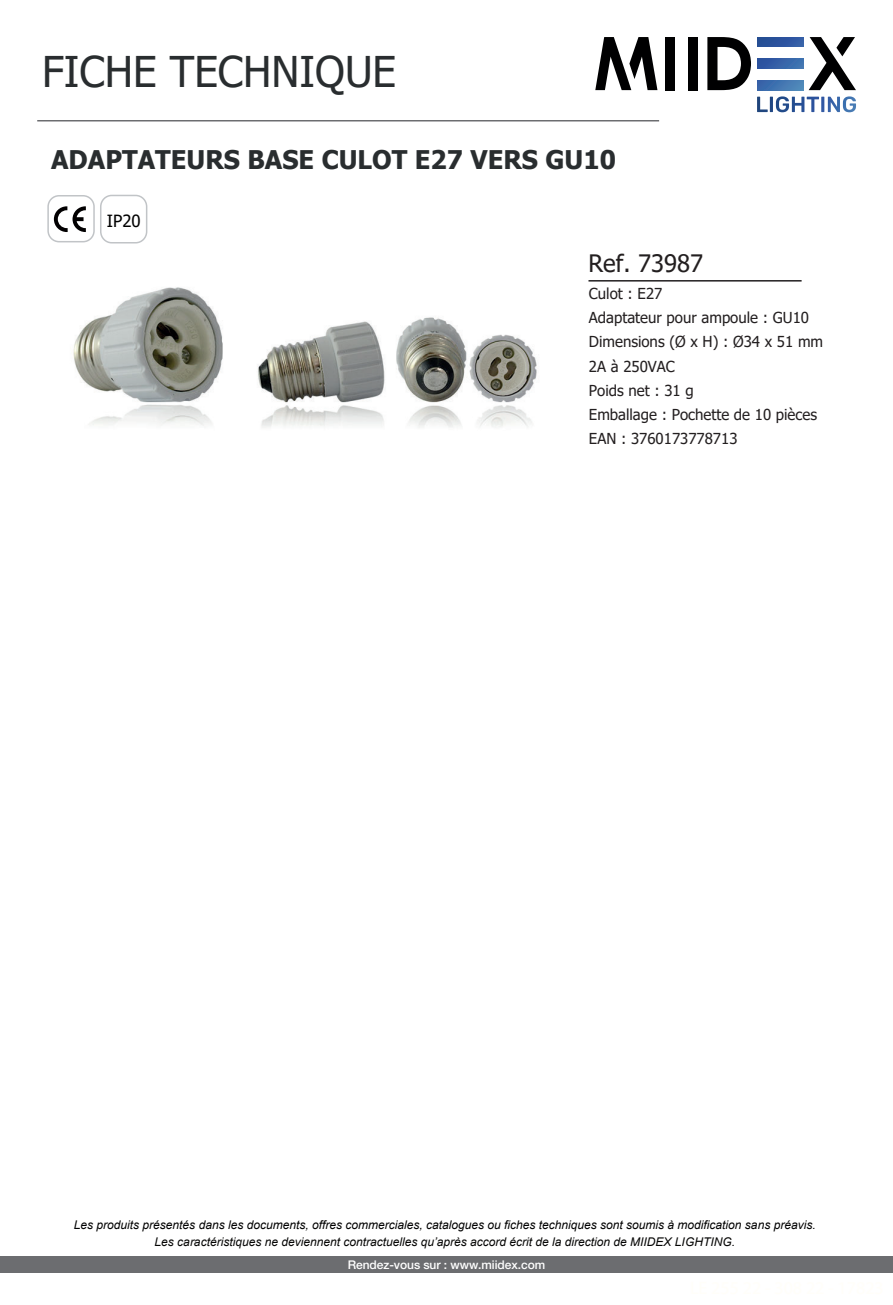
<style>
.page{position:relative;width:893px;height:1305px;background:#fff}
.page>*{position:absolute;margin:0;border:0;box-sizing:border-box;transform-origin:0 0}
.t1{font:42.3px "Tahoma";color:#292d2f}
.t2{font:700 25.65px "Tahoma";color:#292d2f}
.t3{font:24px "Tahoma";color:#231f20}
.t4{font:16.8px "Tahoma";color:#000}
.t5{font:15.15px/24px "Tahoma";color:#231f20}
.t6{font:italic 12px "Arial";color:#000001}
.t7{font:italic 12px "Arial";color:#050504}
.t8{font:500 12px "Helvetica Neue LT Std";letter-spacing:-.005em;color:#fff}
</style>
<div class="page">
<div style="left:0;top:1256px;width:893px;height:16px;background:#6c6d70"></div>
<div style="left:47px;top:195px;width:48px;height:47px;border:1px solid #c1c4c7;border-radius:11px"></div>
<svg style="left:54px;top:206px;width:32px;height:26px"></svg>
<div style="left:100px;top:195px;width:47px;height:48px;border:1px solid #c1c4c7;border-radius:11px"></div>
<img style="left:73px;top:287px;width:464px;height:141px">
<hr style="left:588px;top:280px;width:214px;height:1px;background:#231f20">
<hr style="left:37px;top:120px;width:622px;height:1px;background:#6c6d70">
<svg style="left:809px;top:37px;width:47px;height:53px"></svg>
<svg style="left:707px;top:37px;width:44px;height:53px"></svg>
<div style="left:688px;top:37px;width:10px;height:53px;background:#000001"></div>
<div style="left:665px;top:37px;width:10px;height:53px;background:#000001"></div>
<svg style="left:757px;top:96px;width:99px;height:16px"></svg>
<svg style="left:595px;top:37px;width:62px;height:53px"></svg>
<svg style="left:757px;top:37px;width:46px;height:9px"></svg>
<svg style="left:757px;top:59px;width:46px;height:9px"></svg>
<svg style="left:757px;top:81px;width:46px;height:9px"></svg>
<h1 class="t1" style="left:42px;top:43px;width:356px">FICHE TECHNIQUE</h1>
<h2 class="t2" style="left:51px;top:141px;width:566px">ADAPTATEURS BASE CULOT E27 VERS GU10</h2>
<p class="t4" style="left:107px;top:209px;width:35px">IP20</p>
<h3 class="t3" style="left:588px;top:247px;width:116px">Ref. 73987</h3>
<p class="t5" style="left:589px;top:282px;width:236px">Culot : E27<br>Adaptateur pour ampoule : GU10<br>Dimensions (Ø x H) : Ø34 x 51 mm</p>
<p class="t5" style="left:589px;top:379px;width:106px">Poids net : 31 g</p>
<p class="t5" style="left:589px;top:355px;width:87px">2A à 250VAC</p>
<p class="t5" style="left:589px;top:403px;width:230px">Emballage : Pochette de 10 pièces<br>EAN : 3760173778713</p>
<p class="t6" style="left:74px;top:1217px;width:743px">Les produits présentés dans les documents, offres commerciales, catalogues ou fiches techniques sont soumis à modification sans préavis.</p>
<p class="t7" style="left:155px;top:1234px;width:582px">Les caractéristiques ne deviennent contractuelles qu’après accord écrit de la direction de MIIDEX LIGHTING.</p>
<p class="t8" style="left:348px;top:1257px;width:199px">Rendez-vous sur : www.miidex.com</p>
</div>
